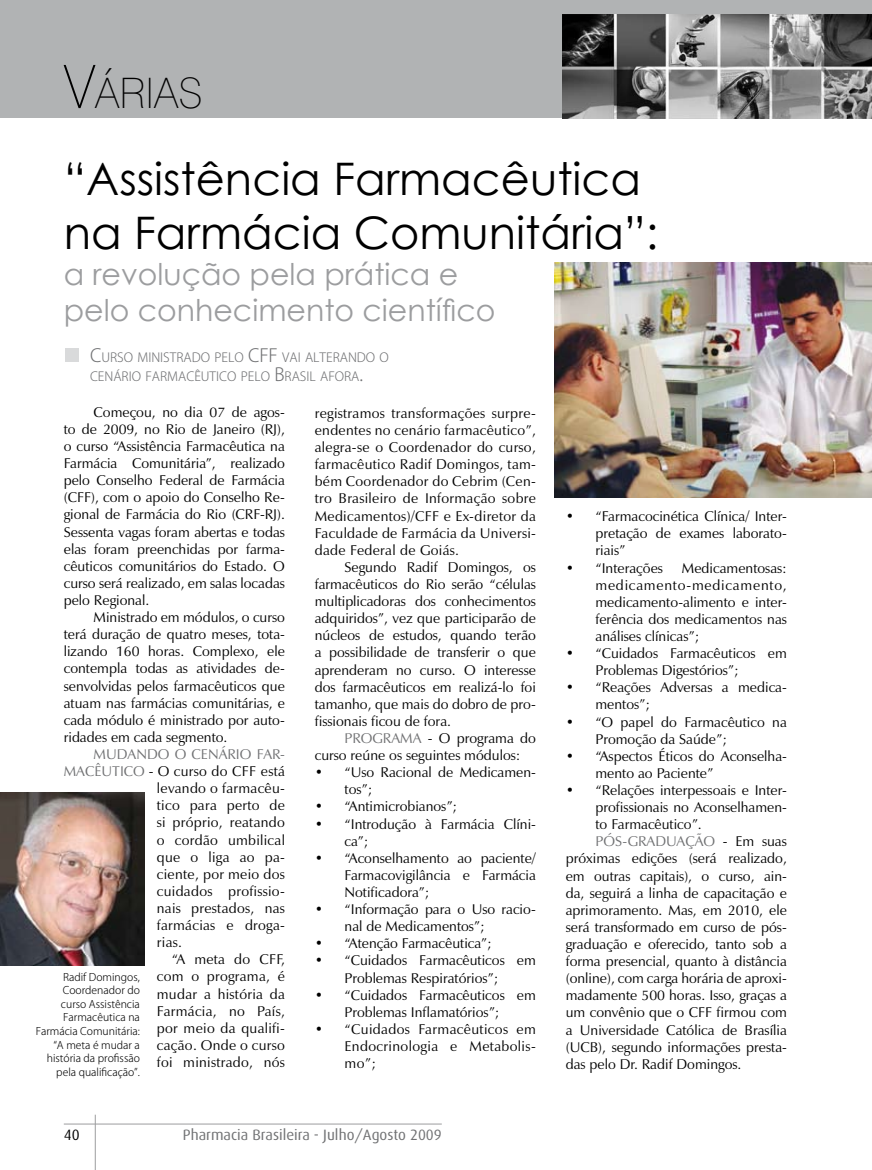
<style>
.page{position:relative;width:872px;height:1170px;background:#fff}
.page>*{position:absolute;margin:0;border:0;box-sizing:border-box;transform-origin:0 0}
.t1{font:44.85px/53.8px "Century Gothic";color:#000}
.t2{font:100 42px "Swiss 721 BT";color:#000}
.t3{font:30px/36px "Century Gothic";color:#9c9d9f}
.t4{font:15px "Dax";color:#707173}
.t5{font:15px "Dax";color:#000}
.t6{font:14.25px/17.1px "Zapf Humanist 601 BT";color:#000;text-align:justify}
.t7{font:14.25px "Zapf Humanist 601 BT";letter-spacing:.02em;color:#000}
.t8{font:14.25px "Zapf Humanist 601 BT";color:#707173}
.t9{font:300 12.6px/19.5px "Koz Go Pro";color:#707173}
.t10{font:300 10.5px/13.5px "Koz Go Pro";color:#000;text-align:right}
.s1{font-size:60px}
.s2{font-size:18px}
.s3{color:#707173}
.s4{color:#000}
</style>
<div class="page">
<div style="left:0;top:0;width:872px;height:118px;background:#b1b3b4"></div>
<hr style="left:95px;top:1114px;width:1px;height:55px;background:#9c9d9f">
<hr style="left:64px;top:1123px;width:378px;height:1px;background:#9c9d9f">
<img style="left:563px;top:15px;width:309px;height:103px">
<div style="left:65px;top:348px;width:14px;height:14px;background:#d9dadb"></div>
<img style="left:554px;top:263px;width:318px;height:234px">
<img style="left:0;top:792px;width:144px;height:173px">
<h2 class="t2" style="left:64px;top:68px;width:140px"><span class="s1">V</span>ÁRIAS</h2>
<h1 class="t1" style="left:64px;top:151px;width:596px">“Assistência Farmacêutica na Farmácia Comunitária”:</h1>
<h3 class="t3" style="left:64px;top:256px;width:433px">a revolução pela prática e pelo conhecimento científico</h3>
<p class="t9" style="left:90px;top:347px;width:300px"><span class="s2">C</span>URSO MINISTRADO PELO <span class="s2">CFF</span> VAI ALTERANDO O<br>CENÁRIO FARMACÊUTICO PELO <span class="s2">B</span> RASIL AFORA<span class="s2">.</span></p>
<p class="t6" style="left:64px;top:403px;width:223px;text-indent:30px">Começou, no dia 07 de agos&shy;to de 2009, no Rio de Janeiro (RJ), o curso “Assistência Farmacêutica na Farmácia Comunitária”, realizado pelo Conselho Federal de Farmácia (CFF), com o apoio do Conselho Re&shy;gional de Farmácia do Rio (CRF-RJ).<br>Sessenta vagas foram abertas e todas elas foram preenchidas por farma&shy;cêuticos comunitários do Estado. O curso será realizado, em salas locadas pelo Regional.</p>
<p class="t6" style="left:64px;top:608px;width:223px;text-indent:30px">Ministrado em módulos, o curso terá duração de quatro meses, tota&shy;lizando 160 horas. Complexo, ele contempla todas as atividades de&shy;senvolvidas pelos farmacêuticos que atuam nas farmácias comunitárias, e cada módulo é ministrado por auto&shy;ridades em cada segmento.</p>
<p class="t8" style="left:94px;top:745px;width:193px">MUDANDO O CENÁRIO FAR-</p>
<p class="t7" style="left:64px;top:762px;width:223px"><span class="s3">MACÊUTICO</span> - O curso do CFF está</p>
<p class="t7" style="left:157px;top:779px;width:130px">levando o farmacêu-</p>
<p class="t7" style="left:157px;top:796px;width:130px">tico para perto de</p>
<p class="t7" style="left:157px;top:813px;width:130px">si próprio, reatando</p>
<p class="t7" style="left:157px;top:830px;width:130px">o cordão umbilical</p>
<p class="t7" style="left:157px;top:847px;width:130px">que o liga ao pa-</p>
<p class="t7" style="left:157px;top:865px;width:130px">ciente, por meio dos</p>
<p class="t7" style="left:157px;top:882px;width:130px">cuidados profissio-</p>
<p class="t7" style="left:157px;top:899px;width:130px">nais prestados, nas</p>
<p class="t7" style="left:157px;top:916px;width:130px">farmácias e droga-</p>
<p class="t6" style="left:157px;top:933px;width:27px">rias.</p>
<p class="t7" style="left:172px;top:950px;width:115px">“A meta do CFF,</p>
<p class="t7" style="left:157px;top:967px;width:130px">com o programa, é</p>
<p class="t7" style="left:157px;top:984px;width:130px">mudar a história da</p>
<p class="t7" style="left:157px;top:1001px;width:130px">Farmácia, no País,</p>
<p class="t7" style="left:157px;top:1018px;width:130px">por meio da qualifi-</p>
<p class="t7" style="left:157px;top:1036px;width:130px">cação. Onde o curso</p>
<p class="t7" style="left:157px;top:1053px;width:130px">foi ministrado, nós</p>
<p class="t6" style="left:315px;top:404px;width:223px">registramos transformações surpre&shy;endentes no cenário farmacêutico”, alegra-se o Coordenador do curso, farmacêutico Radif Domingos, tam&shy;bém Coordenador do Cebrim (Cen&shy;tro Brasileiro de Informação sobre Medicamentos)/CFF e Ex-diretor da Faculdade de Farmácia da Universi&shy;dade Federal de Goiás.</p>
<p class="t6" style="left:315px;top:558px;width:223px;text-indent:30px">Segundo Radif Domingos, os farmacêuticos do Rio serão “células multiplicadoras dos conhecimentos adquiridos”, vez que participarão de núcleos de estudos, quando terão a possibilidade de transferir o que aprenderam no curso. O interesse dos farmacêuticos em realizá-lo foi tamanho, que mais do dobro de pro&shy;fissionais ficou de fora.</p>
<p class="t6" style="left:315px;top:729px;width:223px;text-indent:30px"><span class="s3">PROGRAMA</span> - O programa do curso reúne os seguintes módulos:</p>
<p class="t6" style="left:344px;top:763px;width:193px;text-indent:-30px">• “Uso Racional de Medicamen&shy;tos”;</p>
<p class="t6" style="left:315px;top:797px;width:144px">• “Antimicrobianos”;</p>
<p class="t6" style="left:344px;top:815px;width:193px;text-indent:-30px">• “Introdução à Farmácia Clíni&shy;ca”;</p>
<p class="t6" style="left:344px;top:849px;width:193px;text-indent:-30px">• “Aconselhamento ao paciente/ Farmacovigilância e Farmácia Notificadora”;</p>
<p class="t6" style="left:344px;top:900px;width:193px;text-indent:-30px">• “Informação para o Uso racio&shy;nal de Medicamentos”;</p>
<p class="t6" style="left:315px;top:934px;width:178px">• “Atenção Farmacêutica”;</p>
<p class="t6" style="left:315px;top:951px;width:223px;text-align:center">• “Cuidados Farmacêuticos em<br>Problemas Respiratórios”;</p>
<p class="t6" style="left:315px;top:986px;width:223px;text-align:center">• “Cuidados Farmacêuticos em<br>Problemas Inflamatórios”;</p>
<p class="t6" style="left:344px;top:1020px;width:193px;text-indent:-30px">• “Cuidados Farmacêuticos em Endocrinologia e Metabolis&shy;mo”;</p>
<p class="t6" style="left:595px;top:507px;width:193px;text-indent:-30px">• “Farmacocinética Clínica/ Inter&shy;pretação de exames laborato&shy;riais”</p>
<p class="t6" style="left:566px;top:559px;width:99px">• “Interações</p>
<p class="t6" style="left:595px;top:559px;width:193px;text-indent:86px">Medicamentosas: medicamento-medicamento, medicamento-alimento e inter&shy;ferência dos medicamentos nas análises clínicas”;</p>
<p class="t6" style="left:595px;top:644px;width:193px;text-indent:-30px">• “Cuidados Farmacêuticos em<br>Problemas Digestórios”;</p>
<p class="t6" style="left:595px;top:678px;width:193px;text-indent:-30px">• “Reações Adversas a medica&shy;mentos”;</p>
<p class="t6" style="left:595px;top:713px;width:193px;text-indent:-30px">• “O papel do Farmacêutico na<br>Promoção da Saúde”;</p>
<p class="t6" style="left:595px;top:747px;width:193px;text-indent:-30px">• “Aspectos Éticos do Aconselha&shy;mento ao Paciente”</p>
<p class="t6" style="left:566px;top:781px;width:223px">• “Relações interpessoais e Inter-</p>
<p class="t6" style="left:595px;top:798px;width:193px">profissionais no Aconselhamen-</p>
<p class="t6" style="left:595px;top:815px;width:108px">to Farmacêutico”.</p>
<p class="t8" style="left:595px;top:832px;width:193px">PÓS-GRADUAÇÃO <span class="s4">- Em suas</span></p>
<p class="t6" style="left:566px;top:849px;width:223px">próximas edições (será realizado,</p>
<p class="t6" style="left:566px;top:867px;width:223px">em outras capitais), o curso, ain-</p>
<p class="t6" style="left:566px;top:884px;width:223px">da, seguirá a linha de capacitação e</p>
<p class="t6" style="left:566px;top:901px;width:223px">aprimoramento. Mas, em 2010, ele</p>
<p class="t6" style="left:566px;top:918px;width:223px">será transformado em curso de pós-</p>
<p class="t6" style="left:566px;top:935px;width:223px">graduação e oferecido, tanto sob a</p>
<p class="t6" style="left:566px;top:952px;width:223px">forma presencial, quanto à distância</p>
<p class="t6" style="left:566px;top:969px;width:223px">(online), com carga horária de aproxi-</p>
<p class="t6" style="left:566px;top:986px;width:223px">madamente 500 horas. Isso, graças a</p>
<p class="t6" style="left:566px;top:1003px;width:223px">um convênio que o CFF firmou com</p>
<p class="t6" style="left:566px;top:1020px;width:223px">a Universidade Católica de Brasília</p>
<p class="t6" style="left:566px;top:1038px;width:223px">(UCB), segundo informações presta-</p>
<p class="t6" style="left:566px;top:1055px;width:177px">das pelo Dr. Radif Domingos.</p>
<p class="t10" style="left:36px;top:970px;width:106px">Radif Domingos,<br>Coordenador do curso Assistência<br>Farmacêutica na<br>Farmácia Comunitária: “A meta é mudar a história da profissão pela qualificação”.</p>
<p class="t5" style="left:64px;top:1126px;width:17px">40</p>
<p class="t4" style="left:183px;top:1126px;width:260px">Pharmacia Brasileira - Julho/Agosto 2009</p>
</div>
